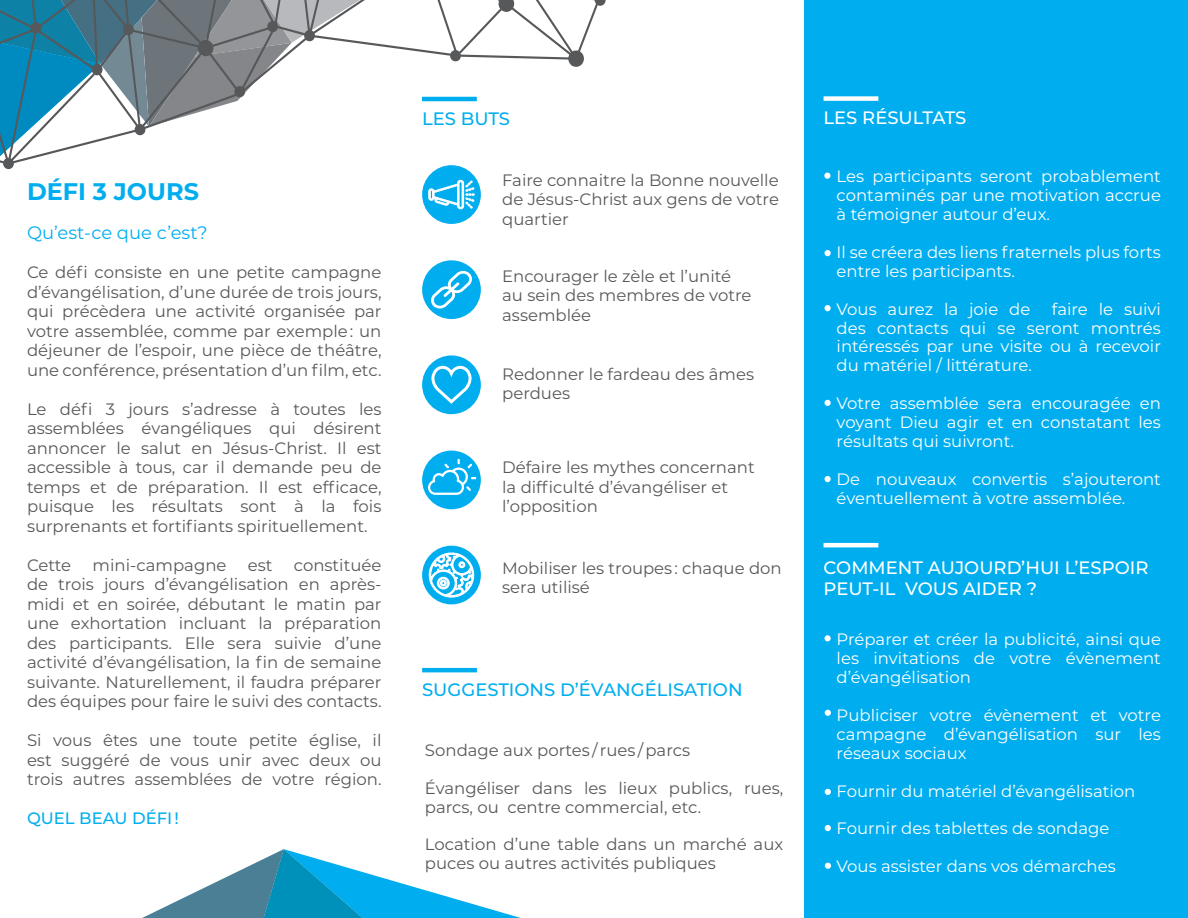
<style>
.page{position:relative;width:1188px;height:918px;background:#fff}
.page>*{position:absolute;margin:0;border:0;box-sizing:border-box;transform-origin:0 0}
.Style_de_paragraphe{font:700 24px "Montserrat";color:#00aeef}
.t1{font:500 18px/21.6px "Montserrat";color:#fff}
.t2{font:500 18px "Montserrat";color:#00aeef}
.Style_de_paragraphe-2{font:18px "Montserrat";color:#00aeef}
.Style_de_paragraphe-3{font:16.5px/19.5px "Montserrat";color:#57585a}
.t3{font:16.5px/18.9px "Montserrat";color:#fff;text-align:justify}
.Style_de_paragraphe-4{font:500 16.5px "Montserrat";color:#00aeef}
</style>
<div class="page">
<div style="left:804px;top:0;width:384px;height:918px;background:#00aeef"></div>
<div style="left:422px;top:165px;width:59px;height:59px;background:#00aeef;border-radius:50%"></div>
<svg style="left:428px;top:180px;width:47px;height:30px"></svg>
<div style="left:422px;top:260px;width:59px;height:59px;background:#00aeef;border-radius:50%"></div>
<svg style="left:429px;top:271px;width:45px;height:38px"></svg>
<div style="left:422px;top:355px;width:59px;height:59px;background:#00aeef;border-radius:50%"></div>
<svg style="left:431px;top:365px;width:42px;height:47px"></svg>
<div style="left:422px;top:451px;width:59px;height:58px;background:#00aeef;border-radius:50%"></div>
<svg style="left:428px;top:459px;width:48px;height:36px"></svg>
<div style="left:422px;top:546px;width:59px;height:58px;background:#00aeef;border-radius:50%"></div>
<svg style="left:429px;top:553px;width:45px;height:44px"></svg>
<div style="left:824px;top:96px;width:54px;height:5px;background:#fff"></div>
<hr style="left:824px;top:543px;width:54px;height:4px;background:#fff">
<hr style="left:422px;top:668px;width:55px;height:4px;background:#00aeef">
<div style="left:824px;top:173px;width:7px;height:6px;background:#fff;border-radius:50%"></div>
<svg style="left:825px;top:250px;width:6px;height:6px"></svg>
<svg style="left:825px;top:305px;width:6px;height:6px"></svg>
<svg style="left:825px;top:400px;width:6px;height:6px"></svg>
<svg style="left:825px;top:476px;width:6px;height:6px"></svg>
<svg style="left:142px;top:849px;width:379px;height:69px"></svg>
<svg style="left:825px;top:635px;width:6px;height:6px"></svg>
<svg style="left:825px;top:710px;width:6px;height:6px"></svg>
<svg style="left:825px;top:789px;width:6px;height:6px"></svg>
<svg style="left:825px;top:825px;width:6px;height:6px"></svg>
<svg style="left:825px;top:863px;width:6px;height:6px"></svg>
<svg style="left:0;top:0;width:606px;height:169px"></svg>
<p class="Style_de_paragraphe" style="left:27px;top:175px;width:174px">DÉFI 3 JOURS</p>
<p class="Style_de_paragraphe-2" style="left:27px;top:221px;width:182px">Qu’est-ce que c’est?</p>
<p class="Style_de_paragraphe-3" style="left:27px;top:262px;width:356px;text-align:justify">Ce défi consiste en une petite campagne d’évangélisation, d’une durée de trois jours, qui précèdera une activité organisée par votre assemblée, comme par exemple : un déjeuner de l’espoir, une pièce de théâtre, une conférence, présentation d’un film, etc.</p>
<p class="Style_de_paragraphe-3" style="left:27px;top:399px;width:356px;text-align:justify">Le défi 3 jours s’adresse à toutes les assemblées évangéliques qui désirent annoncer le salut en Jésus-Christ. Il est accessible à tous, car il demande peu de temps et de préparation. Il est efficace, puisque les résultats sont à la fois surprenants et fortifiants spirituellement.</p>
<p class="Style_de_paragraphe-3" style="left:27px;top:555px;width:46px">Cette</p>
<p class="Style_de_paragraphe-3" style="left:93px;top:555px;width:135px">mini-campagne</p>
<p class="Style_de_paragraphe-3" style="left:248px;top:555px;width:26px">est</p>
<p class="Style_de_paragraphe-3" style="left:27px;top:555px;width:356px;text-align:justify;text-indent:267px">constituée de trois jours d’évangélisation en après&shy;midi et en soirée, débutant le matin par une exhortation incluant la préparation des participants. Elle sera suivie d’une activité d’évangélisation, la fin de semaine suivante. Naturellement, il faudra préparer des équipes pour faire le suivi des contacts.</p>
<p class="Style_de_paragraphe-3" style="left:27px;top:730px;width:356px;text-align:justify">Si vous êtes une toute petite église, il est suggéré de vous unir avec deux ou trois autres assemblées de votre région.</p>
<p class="Style_de_paragraphe-4" style="left:27px;top:807px;width:153px">QUEL BEAU DÉFI !</p>
<p class="t2" style="left:422px;top:106px;width:89px">LES BUTS</p>
<p class="Style_de_paragraphe-3" style="left:502px;top:169px;width:278px;text-align:justify">Faire connaitre la Bonne nouvelle de Jésus-Christ aux gens de votre quartier</p>
<p class="Style_de_paragraphe-3" style="left:502px;top:265px;width:251px">Encourager le zèle et l’unité au sein des membres de votre assemblée</p>
<p class="Style_de_paragraphe-3" style="left:502px;top:363px;width:253px">Redonner le fardeau des âmes perdues</p>
<p class="Style_de_paragraphe-3" style="left:502px;top:457px;width:254px">Défaire les mythes concernant la difficulté d’évangéliser et l’opposition</p>
<p class="Style_de_paragraphe-3" style="left:502px;top:557px;width:281px">Mobiliser les troupes : chaque don sera utilisé</p>
<p class="t2" style="left:422px;top:677px;width:322px">SUGGESTIONS D’ÉVANGÉLISATION</p>
<p class="Style_de_paragraphe-3" style="left:425px;top:740px;width:267px">Sondage aux portes / rues / parcs</p>
<p class="Style_de_paragraphe-3" style="left:425px;top:778px;width:360px;line-height:18.9px">Évangéliser dans les lieux publics, rues, parcs, ou centre commercial, etc.</p>
<p class="Style_de_paragraphe-3" style="left:425px;top:835px;width:360px;line-height:18.9px">Location d’une table dans un marché aux puces ou autres activités publiques</p>
<p class="t1" style="left:824px;top:106px;width:144px">LES RÉSULTATS</p>
<p class="t3" style="left:837px;top:166px;width:326px">Les participants seront probablement contaminés par une motivation accrue à témoigner autour d’eux.</p>
<p class="t3" style="left:837px;top:242px;width:326px">Il se créera des liens fraternels plus forts entre les participants.</p>
<p class="t3" style="left:837px;top:299px;width:195px">Vous aurez la joie de</p>
<p class="t3" style="left:837px;top:299px;width:326px;text-indent:215px">faire le suivi des contacts qui se seront montrés intéressés par une visite ou à recevoir du matériel / littérature.</p>
<p class="t3" style="left:837px;top:393px;width:326px">Votre assemblée sera encouragée en voyant Dieu agir et en constatant les résultats qui suivront.</p>
<p class="t3" style="left:837px;top:469px;width:326px">De nouveaux convertis s’ajouteront éventuellement à votre assemblée.</p>
<p class="t1" style="left:824px;top:556px;width:327px">COMMENT AUJOURD’HUI L’ESPOIR<br>PEUT-IL VOUS AIDER ?</p>
<p class="t3" style="left:837px;top:630px;width:326px">Préparer et créer la publicité, ainsi que les invitations de votre évènement d’évangélisation</p>
<p class="t3" style="left:837px;top:705px;width:326px">Publiciser votre évènement et votre campagne d’évangélisation sur les réseaux sociaux</p>
<p class="t3" style="left:837px;top:781px;width:300px">Fournir du matériel d’évangélisation</p>
<p class="t3" style="left:837px;top:819px;width:274px">Fournir des tablettes de sondage</p>
<p class="t3" style="left:837px;top:856px;width:281px">Vous assister dans vos démarches</p>
</div>
